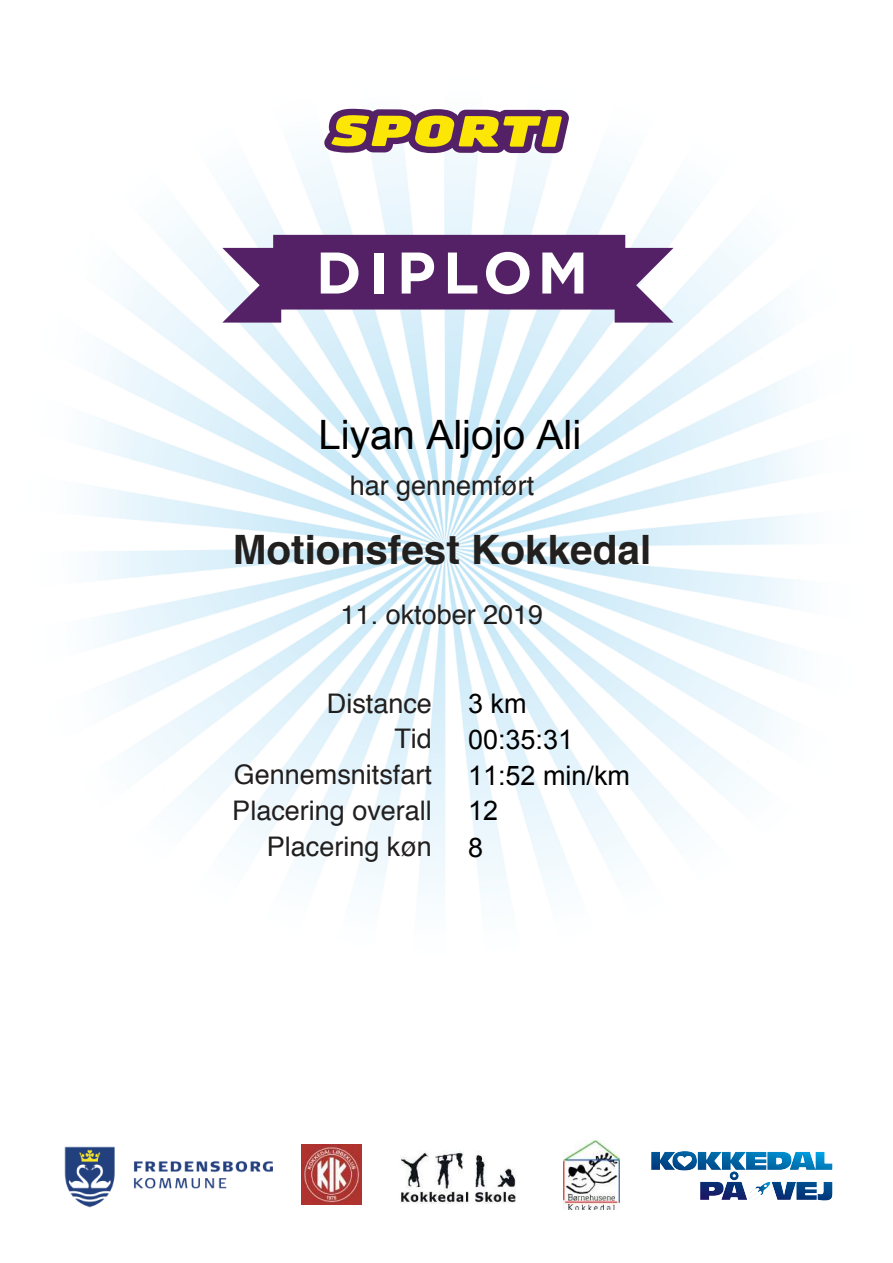
<style>
.page{position:relative;width:893px;height:1263px;background:#fff}
.page>*{position:absolute;margin:0;border:0;box-sizing:border-box;transform-origin:0 0}
.t1{font:700 58.5px "Gotham";letter-spacing:.12em;color:#fff}
.t2{font:700 40.5px "Helvetica";color:#221f1f}
.t3{font:40.5px "Arial";color:#000}
.t4{font:27px/36px "Helvetica";color:#221f1f;text-align:right}
.t5{font:27px/37.5px "Arial";color:#000}
</style>
<div class="page">
<img style="left:89px;top:108px;width:744px;height:1102px">
<svg style="left:324px;top:109px;width:245px;height:44px;background:#aa884d"></svg>
<svg style="left:222px;top:235px;width:451px;height:88px;background:#754f86"></svg>
<img style="left:564px;top:1140px;width:56px;height:69px">
<img style="left:64px;top:1146px;width:208px;height:61px">
<img style="left:301px;top:1145px;width:60px;height:60px">
<img style="left:395px;top:1151px;width:127px;height:53px">
<img style="left:724px;top:1182px;width:108px;height:18px">
<svg style="left:730px;top:1171px;width:9px;height:9px"></svg>
<img style="left:672px;top:1151px;width:120px;height:19px">
<img style="left:790px;top:1152px;width:42px;height:18px">
<img style="left:651px;top:1152px;width:24px;height:18px">
<img style="left:700px;top:1182px;width:24px;height:18px">
<h1 class="t1" style="left:316px;top:239px;width:274px">DIPLOM</h1>
<h2 class="t3" style="left:318px;top:413px;width:265px">Liyan Aljojo Ali</h2>
<p class="t4" style="left:350px;top:470px;width:186px">har gennemført</p>
<h2 class="t2" style="left:233px;top:526px;width:420px">Motionsfest Kokkedal</h2>
<p class="t4" style="left:341px;top:599px;width:204px">11. oktober 2019</p>
<p class="t4" style="left:232px;top:687px;width:201px">Distance<br>Tid<br>Gennemsnitsfart<br>Placering overall<br>Placering køn</p>
<p class="t5" style="left:468px;top:685px;width:60px">3 km</p>
<p class="t5" style="left:468px;top:722px;width:163px;line-height:36px">00:35:31<br>11:52 min/km</p>
<p class="t5" style="left:468px;top:791px;width:32px">12<br>8</p>
</div>
